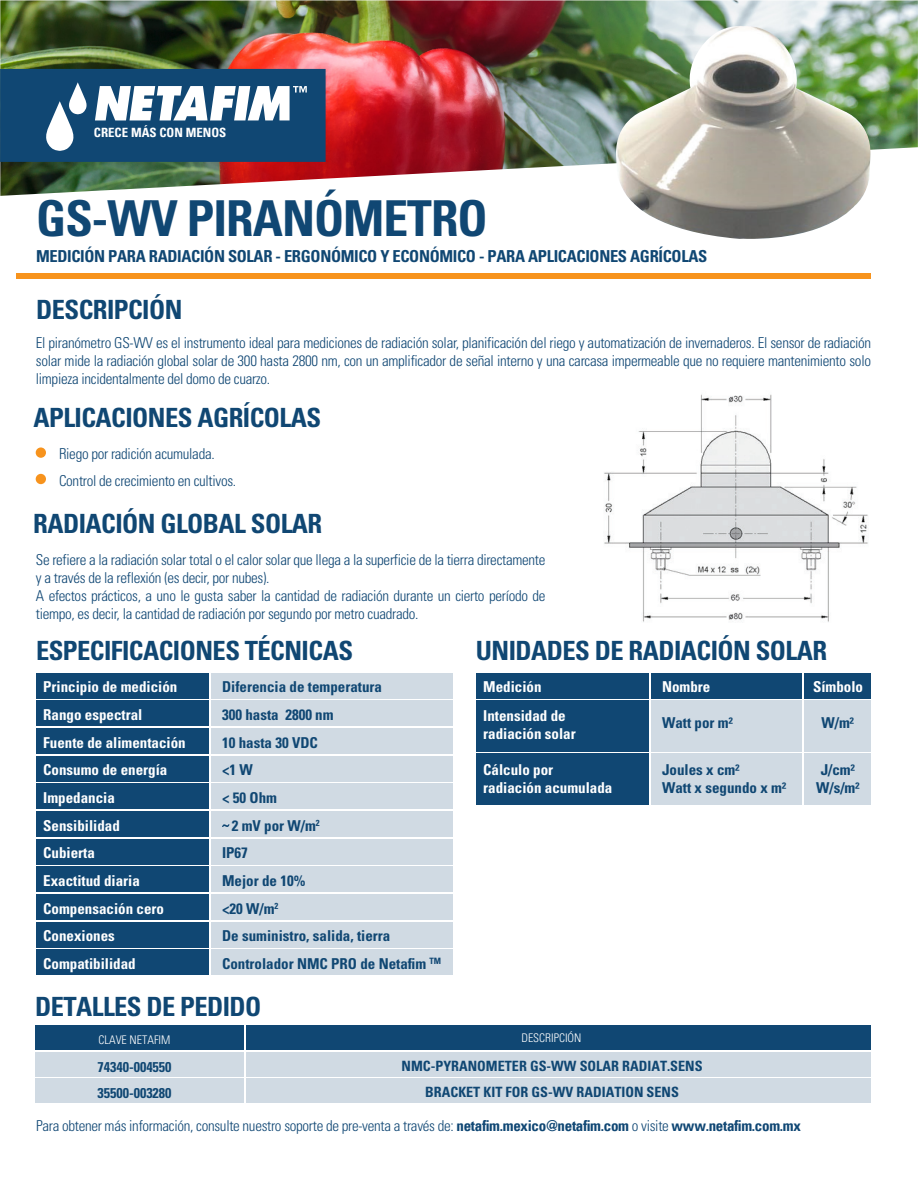
<style>
.page{position:relative;width:918px;height:1188px;background:#fff}
.page>*{position:absolute;margin:0;border:0;box-sizing:border-box;transform-origin:0 0}
.t1{font:700 condensed 49.5px "Univers LT Std";letter-spacing:-.02em;color:#104773}
.t2{font:700 condensed 26.55px "Univers LT Std";letter-spacing:-.02em;color:#104773}
.t3{font:700 condensed 16.5px "Univers LT Std";letter-spacing:-.02em;color:#104773}
.t4{font:300 condensed 15px/18px "Univers";letter-spacing:-.02em;color:#104774}
.t5{font:700 condensed 15px/18px "Univers LT Std";color:#fff}
.t6{font:700 condensed 15px/18px "Univers LT Std";color:#104773}
.t7{font:700 condensed 14.25px "Univers LT Std";color:#104773}
.t8{font:700 condensed 12.75px "Univers";color:#fff}
.t9{font:300 condensed 11.85px "Univers LT Std";color:#fff}
.s1{font-weight:700}
</style>
<div class="page">
<img style="left:0;top:0;width:918px;height:196px">
<svg style="left:0;top:69px;width:326px;height:93px"></svg>
<div style="left:16px;top:273px;width:855px;height:6px;background:#f7931d"></div>
<div style="left:36px;top:447px;width:10px;height:11px;background:#f7931d;border-radius:50%"></div>
<div style="left:36px;top:474px;width:10px;height:10px;background:#f7931d;border-radius:50%"></div>
<div style="left:36px;top:673px;width:172px;height:25px;background:#104773"></div>
<div style="left:211px;top:673px;width:242px;height:25px;background:#d0dae3"></div>
<div style="left:36px;top:701px;width:172px;height:25px;background:#104773"></div>
<div style="left:211px;top:701px;width:242px;height:25px;background:#d0dae3"></div>
<div style="left:36px;top:728px;width:172px;height:26px;background:#104773"></div>
<div style="left:211px;top:728px;width:242px;height:26px;background:#d0dae3"></div>
<div style="left:36px;top:756px;width:172px;height:25px;background:#104773"></div>
<div style="left:211px;top:756px;width:242px;height:25px;background:#d0dae3"></div>
<div style="left:36px;top:784px;width:172px;height:25px;background:#104773"></div>
<div style="left:211px;top:784px;width:242px;height:25px;background:#d0dae3"></div>
<div style="left:36px;top:811px;width:172px;height:26px;background:#104773"></div>
<div style="left:211px;top:811px;width:242px;height:26px;background:#d0dae3"></div>
<svg style="left:222px;top:824px;width:7px;height:3px"></svg>
<div style="left:36px;top:839px;width:172px;height:25px;background:#104773"></div>
<div style="left:211px;top:839px;width:242px;height:25px;background:#d0dae3"></div>
<div style="left:36px;top:867px;width:172px;height:25px;background:#104773"></div>
<div style="left:211px;top:867px;width:242px;height:25px;background:#d0dae3"></div>
<div style="left:36px;top:894px;width:172px;height:26px;background:#104773"></div>
<div style="left:211px;top:894px;width:242px;height:26px;background:#d0dae3"></div>
<div style="left:36px;top:922px;width:172px;height:25px;background:#104773"></div>
<div style="left:211px;top:922px;width:242px;height:25px;background:#d0dae3"></div>
<div style="left:36px;top:950px;width:172px;height:25px;background:#104773"></div>
<div style="left:211px;top:950px;width:242px;height:25px;background:#d0dae3"></div>
<div style="left:476px;top:673px;width:172px;height:25px;background:#104773"></div>
<div style="left:651px;top:673px;width:151px;height:25px;background:#104773"></div>
<div style="left:804px;top:673px;width:67px;height:25px;background:#104773"></div>
<div style="left:476px;top:701px;width:172px;height:51px;background:#104773"></div>
<div style="left:651px;top:701px;width:151px;height:51px;background:#d0dae3"></div>
<div style="left:804px;top:701px;width:67px;height:51px;background:#d0dae3"></div>
<div style="left:476px;top:754px;width:172px;height:51px;background:#104773"></div>
<div style="left:651px;top:754px;width:151px;height:51px;background:#d0dae3"></div>
<div style="left:804px;top:754px;width:67px;height:51px;background:#d0dae3"></div>
<img style="left:615px;top:25px;width:256px;height:214px">
<img style="left:604px;top:394px;width:264px;height:228px">
<div style="left:35px;top:1026px;width:209px;height:24px;background:#104773"></div>
<div style="left:247px;top:1026px;width:624px;height:24px;background:#104773"></div>
<div style="left:35px;top:1052px;width:209px;height:25px;background:#d0dae3"></div>
<div style="left:247px;top:1052px;width:624px;height:25px;background:#d0dae3"></div>
<div style="left:35px;top:1079px;width:209px;height:24px;background:#d0dae3"></div>
<div style="left:247px;top:1079px;width:624px;height:24px;background:#d0dae3"></div>
<p class="t8" style="left:94px;top:125px;width:134px">CRECE MÁS CON MENOS</p>
<h1 class="t1" style="left:36px;top:188px;width:453px">GS-WV PIRANÓMETRO</h1>
<p class="t3" style="left:36px;top:246px;width:673px">MEDICIÓN PARA RADIACIÓN SOLAR - ERGONÓMICO Y ECONÓMICO - PARA APLICACIONES AGRÍCOLAS</p>
<h2 class="t2" style="left:36px;top:294px;width:148px">DESCRIPCIÓN</h2>
<p class="t4" style="left:36px;top:333px;width:837px;text-align:justify">El piranómetro GS-WV es el instrumento ideal para mediciones de radiación solar, planificación del riego y automatización de invernaderos. El sensor de radiación solar mide la radiación global solar de 300 hasta 2800 nm, con un amplificador de señal interno y una carcasa impermeable que no requiere mantenimiento solo limpieza incidentalmente del domo de cuarzo.</p>
<h2 class="t2" style="left:33px;top:401px;width:289px">APLICACIONES AGRÍCOLAS</h2>
<p class="t4" style="left:59px;top:440px;width:179px;line-height:27px">Riego por radición acumulada.<br>Control de crecimiento en cultivos.</p>
<h2 class="t2" style="left:33px;top:507px;width:291px">RADIACIÓN GLOBAL SOLAR</h2>
<p class="t4" style="left:36px;top:550px;width:511px">Se refiere a la radiación solar total o el calor solar que llega a la superficie de la tierra directamente y a través de la reflexión (es decir, por nubes).<br>A efectos prácticos, a uno le gusta saber la cantidad de radiación durante un cierto período de tiempo, es decir, la cantidad de radiación por segundo por metro cuadrado.</p>
<h2 class="t2" style="left:36px;top:634px;width:319px">ESPECIFICACIONES TÉCNICAS</h2>
<p class="t5" style="left:43px;top:678px;width:136px">Principio de medición</p>
<p class="t6" style="left:222px;top:678px;width:161px">Diferencia de temperatura</p>
<p class="t5" style="left:43px;top:706px;width:101px">Rango espectral</p>
<p class="t6" style="left:222px;top:706px;width:113px">300 hasta 2800 nm</p>
<p class="t5" style="left:43px;top:733px;width:144px">Fuente de alimentación</p>
<p class="t6" style="left:222px;top:733px;width:97px">10 hasta 30 VDC</p>
<p class="t5" style="left:43px;top:761px;width:126px">Consumo de energía</p>
<p class="t6" style="left:222px;top:761px;width:32px">&lt;1 W</p>
<p class="t5" style="left:43px;top:789px;width:73px">Impedancia</p>
<p class="t6" style="left:222px;top:789px;width:56px">&lt; 50 Ohm</p>
<p class="t5" style="left:43px;top:816px;width:78px">Sensibilidad</p>
<p class="t6" style="left:232px;top:816px;width:90px">2 mV por W/m<sup>2</sup></p>
<p class="t5" style="left:43px;top:844px;width:53px">Cubierta</p>
<p class="t6" style="left:222px;top:844px;width:27px">IP67</p>
<p class="t5" style="left:43px;top:872px;width:98px">Exactitud diaria</p>
<p class="t6" style="left:222px;top:872px;width:85px">Mejor de 10%</p>
<p class="t5" style="left:43px;top:899px;width:122px">Compensación cero</p>
<p class="t6" style="left:222px;top:899px;width:58px">&lt;20 W/m<sup>2</sup></p>
<p class="t5" style="left:43px;top:927px;width:73px">Conexiones</p>
<p class="t6" style="left:222px;top:927px;width:170px">De suministro, salida, tierra</p>
<p class="t5" style="left:43px;top:955px;width:94px">Compatibilidad</p>
<p class="t6" style="left:222px;top:955px;width:221px">Controlador NMC PRO de Netafim <sup>TM</sup></p>
<h2 class="t2" style="left:476px;top:634px;width:353px">UNIDADES DE RADIACIÓN SOLAR</h2>
<p class="t5" style="left:483px;top:678px;width:60px">Medición</p>
<p class="t5" style="left:662px;top:678px;width:50px">Nombre</p>
<p class="t5" style="left:813px;top:678px;width:52px">Símbolo</p>
<p class="t5" style="left:483px;top:707px;width:94px">Intensidad de radiación solar</p>
<p class="t6" style="left:662px;top:714px;width:72px">Watt por m²</p>
<p class="t6" style="left:822px;top:714px;width:34px">W/m²</p>
<p class="t5" style="left:483px;top:760px;width:131px">Cálculo por radiación acumulada</p>
<p class="t6" style="left:662px;top:760px;width:125px">Joules x cm²<br>Watt x segundo x m²</p>
<p class="t6" style="left:816px;top:760px;width:45px;text-align:center">J/cm²<br>W/s/m²</p>
<h2 class="t2" style="left:35px;top:991px;width:228px">DETALLES DE PEDIDO</h2>
<p class="t9" style="left:99px;top:1032px;width:73px">CLAVE NETAFIM</p>
<p class="t9" style="left:521px;top:1031px;width:62px">DESCRIPCIÓN</p>
<p class="t7" style="left:98px;top:1058px;width:75px">74340-004550</p>
<p class="t7" style="left:402px;top:1057px;width:302px">NMC-PYRANOMETER GS-WW SOLAR RADIAT.SENS</p>
<p class="t7" style="left:98px;top:1084px;width:75px">35500-003280</p>
<p class="t7" style="left:425px;top:1083px;width:255px">BRACKET KIT FOR GS-WV RADIATION SENS</p>
<p class="t4" style="left:36px;top:1117px;width:766px">Para obtener más información, consulte nuestro soporte de pre-venta a través de: <span class="s1">netafim.mexico@netafim.com</span> o visite <span class="s1">www.netafim.com.mx</span></p>
</div>
